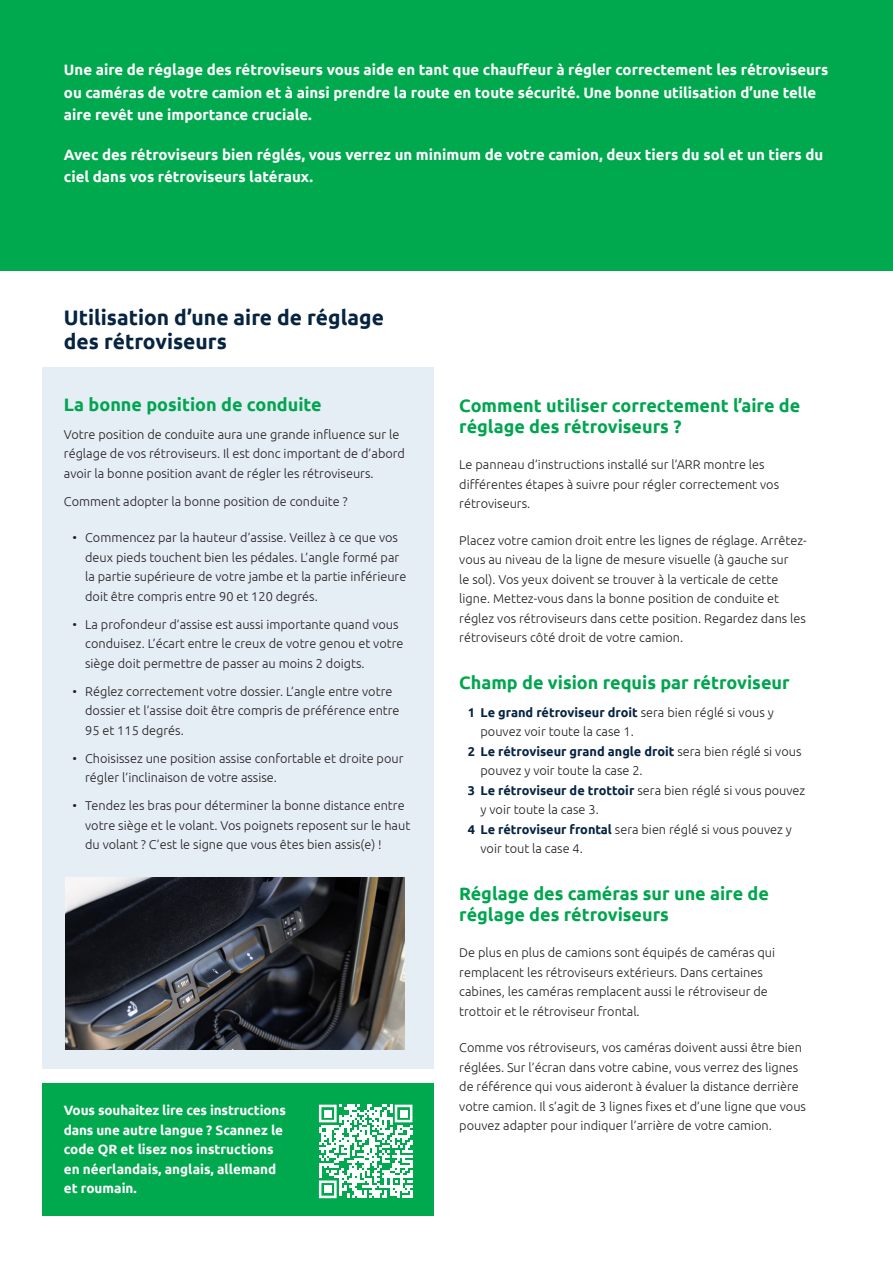
<style>
.page{position:relative;width:893px;height:1263px;background:#fff}
.page>*{position:absolute;margin:0;border:0;box-sizing:border-box;transform-origin:0 0}
.t1{font:700 21px/24px "Ubuntu";color:#062341}
.t2{font:700 18px/21px "Ubuntu";color:#00a54f}
.t3{font:700 15px/22.5px "Ubuntu";color:#fff}
.t4{font:700 13.5px/19.5px "Ubuntu";color:#fff}
.t5{font:300 12.75px/19.5px "Ubuntu";color:#231f20}
.t6{font:700 12.75px "Ubuntu";color:#062341}
.s1{font-weight:300;color:#231f20}
.s2{font-weight:700;color:#062341}
</style>
<div class="page">
<div style="left:0;top:0;width:893px;height:270px;background:#00a84e"></div>
<div style="left:43px;top:368px;width:391px;height:701px;background:#e5edf5"></div>
<img style="left:65px;top:877px;width:339px;height:172px">
<div style="left:43px;top:1083px;width:391px;height:133px;background:#00a84e"></div>
<svg style="left:319px;top:1105px;width:94px;height:93px"></svg>
<div style="left:324px;top:1110px;width:8px;height:7px;background:#fff"></div>
<div style="left:400px;top:1110px;width:7px;height:7px;background:#fff"></div>
<div style="left:324px;top:1185px;width:8px;height:8px;background:#fff"></div>
<p class="t3" style="left:64px;top:59px;width:766px">Une aire de réglage des rétroviseurs vous aide en tant que chauffeur à régler correctement les rétroviseurs ou caméras de votre camion et à ainsi prendre la route en toute sécurité. Une bonne utilisation d’une telle aire revêt une importance cruciale.</p>
<p class="t3" style="left:64px;top:143px;width:761px">Avec des rétroviseurs bien réglés, vous verrez un minimum de votre camion, deux tiers du sol et un tiers du ciel dans vos rétroviseurs latéraux.</p>
<h1 class="t1" style="left:64px;top:305px;width:322px">Utilisation d’une aire de réglage des rétroviseurs</h1>
<h2 class="t2" style="left:64px;top:394px;width:259px">La bonne position de conduite</h2>
<p class="t5" style="left:64px;top:424px;width:343px">Votre position de conduite aura une grande influence sur le réglage de vos rétroviseurs. Il est donc important de d’abord avoir la bonne position avant de régler les rétroviseurs.</p>
<p class="t5" style="left:64px;top:491px;width:285px">Comment adopter la bonne position de conduite ?</p>
<p class="t5" style="left:85px;top:528px;width:323px;text-indent:-13px">• Commencez par la hauteur d’assise. Veillez à ce que vos deux pieds touchent bien les pédales. L’angle formé par la partie supérieure de votre jambe et la partie inférieure doit être compris entre 90 et 120 degrés.</p>
<p class="t5" style="left:85px;top:614px;width:320px;text-indent:-13px">• La profondeur d’assise est aussi importante quand vous conduisez. L’écart entre le creux de votre genou et votre siège doit permettre de passer au moins 2 doigts.</p>
<p class="t5" style="left:85px;top:681px;width:316px;text-indent:-13px">• Réglez correctement votre dossier. L’angle entre votre dossier et l’assise doit être compris de préférence entre<br>95 et 115 degrés.</p>
<p class="t5" style="left:85px;top:748px;width:320px;text-indent:-13px">• Choisissez une position assise confortable et droite pour régler l’inclinaison de votre assise.</p>
<p class="t5" style="left:85px;top:796px;width:327px;text-indent:-13px">• Tendez les bras pour déterminer la bonne distance entre votre siège et le volant. Vos poignets reposent sur le haut du volant ? C’est le signe que vous êtes bien assis(e) !</p>
<p class="t4" style="left:64px;top:1100px;width:224px">Vous souhaitez lire ces instructions dans une autre langue ? Scannez le code QR et lisez nos instructions en néerlandais, anglais, allemand et roumain.</p>
<h2 class="t2" style="left:459px;top:394px;width:343px">Comment utiliser correctement l’aire de réglage des rétroviseurs ?</h2>
<p class="t5" style="left:459px;top:454px;width:321px">Le panneau d’instructions installé sur l’ARR montre les différentes étapes à suivre pour régler correctement vos rétroviseurs.</p>
<p class="t5" style="left:459px;top:530px;width:349px">Placez votre camion droit entre les lignes de réglage. Arrêtez&shy;vous au niveau de la ligne de mesure visuelle (à gauche sur<br>le sol). Vos yeux doivent se trouver à la verticale de cette ligne. Mettez-vous dans la bonne position de conduite et réglez vos rétroviseurs dans cette position. Regardez dans les rétroviseurs côté droit de votre camion.</p>
<h2 class="t2" style="left:459px;top:671px;width:332px">Champ de vision requis par rétroviseur</h2>
<p class="t6" style="left:468px;top:704px;width:307px">1 Le grand rétroviseur droit <span class="s1">sera bien réglé si vous y</span></p>
<p class="t5" style="left:480px;top:721px;width:155px">pouvez voir toute la case 1.</p>
<p class="t6" style="left:468px;top:743px;width:335px">2 Le rétroviseur grand angle droit <span class="s1">sera bien réglé si vous</span></p>
<p class="t5" style="left:480px;top:760px;width:164px">pouvez y voir toute la case 2.</p>
<p class="t5" style="left:468px;top:780px;width:339px"><span class="s2">3 Le rétroviseur de trottoir</span> sera bien réglé si vous pouvez</p>
<p class="t5" style="left:480px;top:799px;width:120px">y voir toute la case 3.</p>
<p class="t5" style="left:468px;top:819px;width:326px"><span class="s2">4 Le rétroviseur frontal</span> sera bien réglé si vous pouvez y</p>
<p class="t5" style="left:480px;top:838px;width:104px">voir tout la case 4.</p>
<h2 class="t2" style="left:459px;top:882px;width:311px">Réglage des caméras sur une aire de réglage des rétroviseurs</h2>
<p class="t5" style="left:459px;top:942px;width:317px">De plus en plus de camions sont équipés de caméras qui remplacent les rétroviseurs extérieurs. Dans certaines cabines, les caméras remplacent aussi le rétroviseur de trottoir et le rétroviseur frontal.</p>
<p class="t5" style="left:459px;top:1037px;width:348px">Comme vos rétroviseurs, vos caméras doivent aussi être bien réglées. Sur l’écran dans votre cabine, vous verrez des lignes de référence qui vous aideront à évaluer la distance derrière votre camion. Il s’agit de 3 lignes fixes et d’une ligne que vous pouvez adapter pour indiquer l’arrière de votre camion.</p>
</div>
